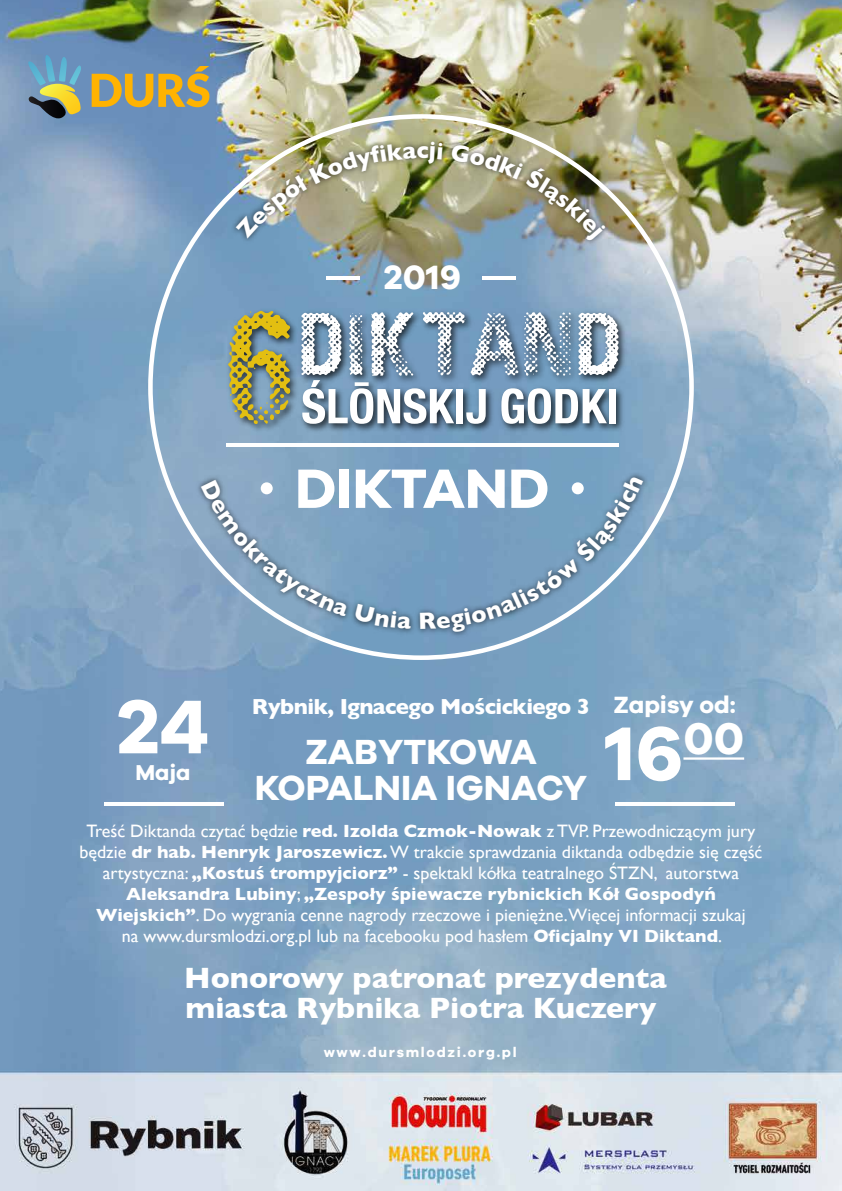
<style>
.page{position:relative;width:842px;height:1191px;background:#fff}
.page>*{position:absolute;margin:0;border:0;box-sizing:border-box;transform-origin:0 0}
.t1{font:700 78.4px "Galano Grotesque DEMO";color:#fff}
.t2{font:700 57.1px "Galano Grotesque DEMO";color:#fff}
.t3{font:700 36px/36px "Galano Grotesque DEMO";color:#fff}
.t4{font:700 34.8px "Galano Grotesque DEMO";color:#fff}
.t5{font:700 30px/30px "Gill Sans";color:#fff}
.t6{font:700 24.3px "Galano Grotesque DEMO";color:#fff}
.t7{font:700 22.2px "Gill Sans";letter-spacing:-.025em;color:#fff}
.t8{font:700 22.2px "Galano Grotesque DEMO";color:#fff}
.t9{font:18px/21px "Gill Sans";color:#fff;text-align:center}
.t10{font:700 14.2px "Galano Grotesque DEMO";letter-spacing:.12em;color:#fff}
.s1{font-weight:700}
</style>
<div class="page">
<img style="left:0;top:0;width:842px;height:1191px">
<hr style="left:616px;top:802px;width:119px;height:4px;background:#fff">
<hr style="left:104px;top:802px;width:119px;height:4px;background:#fff">
<svg style="left:148px;top:114px;width:546px;height:546px"></svg>
<img style="left:172px;top:380px;width:498px;height:267px">
<hr style="left:683px;top:757px;width:61px;height:2px;background:#fff">
<img style="left:186px;top:130px;width:470px;height:263px">
<img style="left:222px;top:305px;width:408px;height:130px">
<svg style="left:228px;top:311px;width:62px;height:113px"></svg>
<svg style="left:301px;top:312px;width:317px;height:112px"></svg>
<div style="left:609px;top:389px;width:7px;height:34px;background:#fff"></div>
<svg style="left:27px;top:55px;width:55px;height:69px"></svg>
<svg style="left:92px;top:66px;width:117px;height:41px"></svg>
<svg style="left:201px;top:479px;width:210px;height:150px"></svg>
<svg style="left:420px;top:474px;width:223px;height:158px"></svg>
<img style="left:235px;top:142px;width:208px;height:97px">
<img style="left:451px;top:144px;width:155px;height:98px">
<h3 class="t4" style="left:384px;top:263px;width:79px">2019</h3>
<h2 class="t2" style="left:295px;top:464px;width:256px">DIKTAND</h2>
<h1 class="t1" style="left:117px;top:693px;width:94px">24</h1>
<p class="t8" style="left:136px;top:763px;width:57px">Maja</p>
<h3 class="t6" style="left:613px;top:694px;width:124px">Zapisy od:</h3>
<p class="t7" style="left:252px;top:688px;width:340px">Rybnik, Ignacego Mościckiego 3</p>
<h3 class="t3" style="left:255px;top:735px;width:491px;text-indent:50px">ZABYTKOWA<br>KOPALNIA IGNACY <sup>16</sup><sup>00</sup></h3>
<p class="t9" style="left:80px;top:820px;width:684px">Treść Diktanda czytać będzie <span class="s1">red. Izolda Czmok-Nowak</span> z TVP. Przewodniczącym jury będzie <span class="s1">dr hab. Henryk Jaroszewicz.</span> W trakcie sprawdzania diktanda odbędzie się część artystyczna: <span class="s1">„Kostuś trompyjciorz”</span> - spektakl kółka teatralnego ŚTZN, autorstwa <span class="s1">Aleksandra Lubiny</span>; <span class="s1">„Zespoły śpiewacze rybnickich Kół Gospodyń Wiejskich”</span>. Do wygrania cenne nagrody rzeczowe i pieniężne.Więcej informacji szukaj<br>na www.dursmlodzi.org.pl lub na facebooku pod hasłem <span class="s1">Oficjalny VI Diktand</span>.</p>
<h3 class="t5" style="left:184px;top:962px;width:484px">Honorowy patronat prezydenta miasta Rybnika Piotra Kuczery</h3>
<p class="t10" style="left:324px;top:1045px;width:194px">www.dursmlodzi.org.pl</p>
</div>
